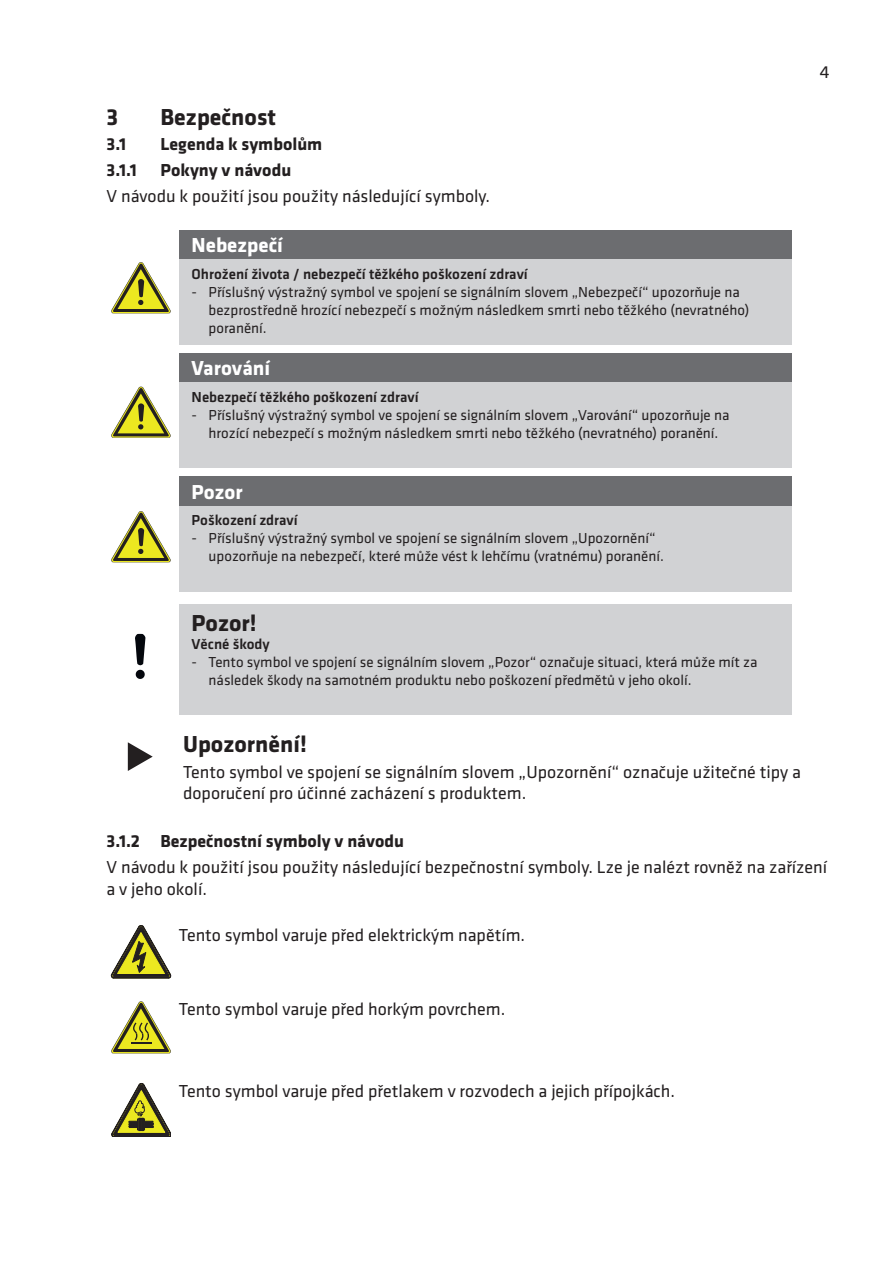
<style>
.page{position:relative;width:893px;height:1262px;background:#fff}
.page>*{position:absolute;margin:0;border:0;box-sizing:border-box;transform-origin:0 0}
.t1{font:700 24px "GC Klavika";color:#231f20}
.t2{font:700 21px "GC Klavika";color:#fff}
.t3{font:18px/21.6px "GC Klavika";color:#231f20}
.t4{font:700 18px "GC Klavika";color:#231f20}
.t5{font:15px/18px "GC Klavika";color:#231f20}
.t6{font:500 15px "GC Klavika";color:#231f20}
</style>
<div class="page">
<svg style="left:111px;top:925px;width:60px;height:53px"></svg>
<hr style="left:113px;top:1053px;width:56px;height:1px;background:#231f20">
<svg style="left:111px;top:1001px;width:60px;height:52px"></svg>
<hr style="left:131px;top:1042px;width:20px;height:2px;background:#231f20">
<svg style="left:111px;top:1083px;width:59px;height:54px"></svg>
<div style="left:179px;top:230px;width:612px;height:30px;background:#6c6d70"></div>
<div style="left:179px;top:353px;width:612px;height:30px;background:#6c6d70"></div>
<div style="left:179px;top:476px;width:612px;height:30px;background:#6c6d70"></div>
<div style="left:179px;top:260px;width:612px;height:85px;background:#d1d2d4"></div>
<div style="left:179px;top:383px;width:612px;height:85px;background:#d1d2d4"></div>
<div style="left:179px;top:506px;width:612px;height:85px;background:#d1d2d4"></div>
<div style="left:179px;top:604px;width:612px;height:111px;background:#d1d2d4"></div>
<hr style="left:113px;top:313px;width:55px;height:1px;background:#231f20">
<svg style="left:111px;top:262px;width:60px;height:51px"></svg>
<svg style="left:111px;top:387px;width:60px;height:51px"></svg>
<hr style="left:113px;top:562px;width:55px;height:1px;background:#231f20">
<svg style="left:111px;top:511px;width:60px;height:51px"></svg>
<svg style="left:135px;top:635px;width:10px;height:44px"></svg>
<svg style="left:128px;top:742px;width:25px;height:29px"></svg>
<p class="t1" style="left:107px;top:99px;width:13px">3</p>
<p class="t1" style="left:161px;top:99px;width:117px">Bezpečnost</p>
<p class="t4" style="left:107px;top:131px;width:21px">3.1</p>
<p class="t4" style="left:161px;top:131px;width:163px">Legenda k symbolům</p>
<p class="t4" style="left:107px;top:157px;width:32px">3.1.1</p>
<p class="t4" style="left:161px;top:157px;width:132px">Pokyny v návodu</p>
<p class="t3" style="left:107px;top:185px;width:385px">V návodu k použití jsou použity následující symboly.</p>
<p class="t2" style="left:192px;top:230px;width:93px">Nebezpečí</p>
<p class="t6" style="left:192px;top:263px;width:338px">Ohrožení života / nebezpečí těžkého poškození zdraví</p>
<p class="t5" style="left:192px;top:282px;width:550px">- Příslušný výstražný symbol ve spojení se signálním slovem „Nebezpečí“ upozorňuje na</p>
<p class="t5" style="left:209px;top:300px;width:542px">bezprostředně hrozící nebezpečí s možným následkem smrti nebo těžkého (nevratného) poranění.</p>
<p class="t2" style="left:192px;top:353px;width:80px">Varování</p>
<p class="t6" style="left:192px;top:387px;width:229px">Nebezpečí těžkého poškození zdraví</p>
<p class="t5" style="left:192px;top:405px;width:539px;text-align:center">- Příslušný výstražný symbol ve spojení se signálním slovem „Varování“ upozorňuje na hrozící nebezpečí s možným následkem smrti nebo těžkého (nevratného) poranění.</p>
<p class="t2" style="left:192px;top:477px;width:53px">Pozor</p>
<p class="t6" style="left:192px;top:510px;width:108px">Poškození zdraví</p>
<p class="t5" style="left:192px;top:529px;width:465px">- Příslušný výstražný symbol ve spojení se signálním slovem „Upozornění“</p>
<p class="t5" style="left:209px;top:547px;width:457px">upozorňuje na nebezpečí, které může vést k lehčímu (vratnému) poranění.</p>
<p class="t1" style="left:192px;top:605px;width:67px">Pozor!</p>
<p class="t6" style="left:192px;top:633px;width:80px">Věcné škody</p>
<p class="t5" style="left:209px;top:652px;width:550px;text-indent:-17px">- Tento symbol ve spojení se signálním slovem „Pozor“ označuje situaci, která může mít za následek škody na samotném produktu nebo poškození předmětů v jeho okolí.</p>
<p class="t1" style="left:183px;top:726px;width:125px">Upozornění!</p>
<p class="t3" style="left:183px;top:760px;width:619px">Tento symbol ve spojení se signálním slovem „Upozornění“ označuje užitečné tipy a doporučení pro účinné zacházení s produktem.</p>
<p class="t3" style="left:820px;top:60px;width:11px">4</p>
<p class="t4" style="left:107px;top:828px;width:299px">3.1.2 Bezpečnostní symboly v návodu</p>
<p class="t3" style="left:107px;top:856px;width:722px">V návodu k použití jsou použity následující bezpečnostní symboly. Lze je nalézt rovněž na zařízení a v jeho okolí.</p>
<p class="t3" style="left:179px;top:924px;width:348px">Tento symbol varuje před elektrickým napětím.</p>
<p class="t3" style="left:179px;top:997px;width:328px">Tento symbol varuje před horkým povrchem.</p>
<p class="t3" style="left:179px;top:1079px;width:498px">Tento symbol varuje před přetlakem v rozvodech a jejich přípojkách.</p>
</div>
